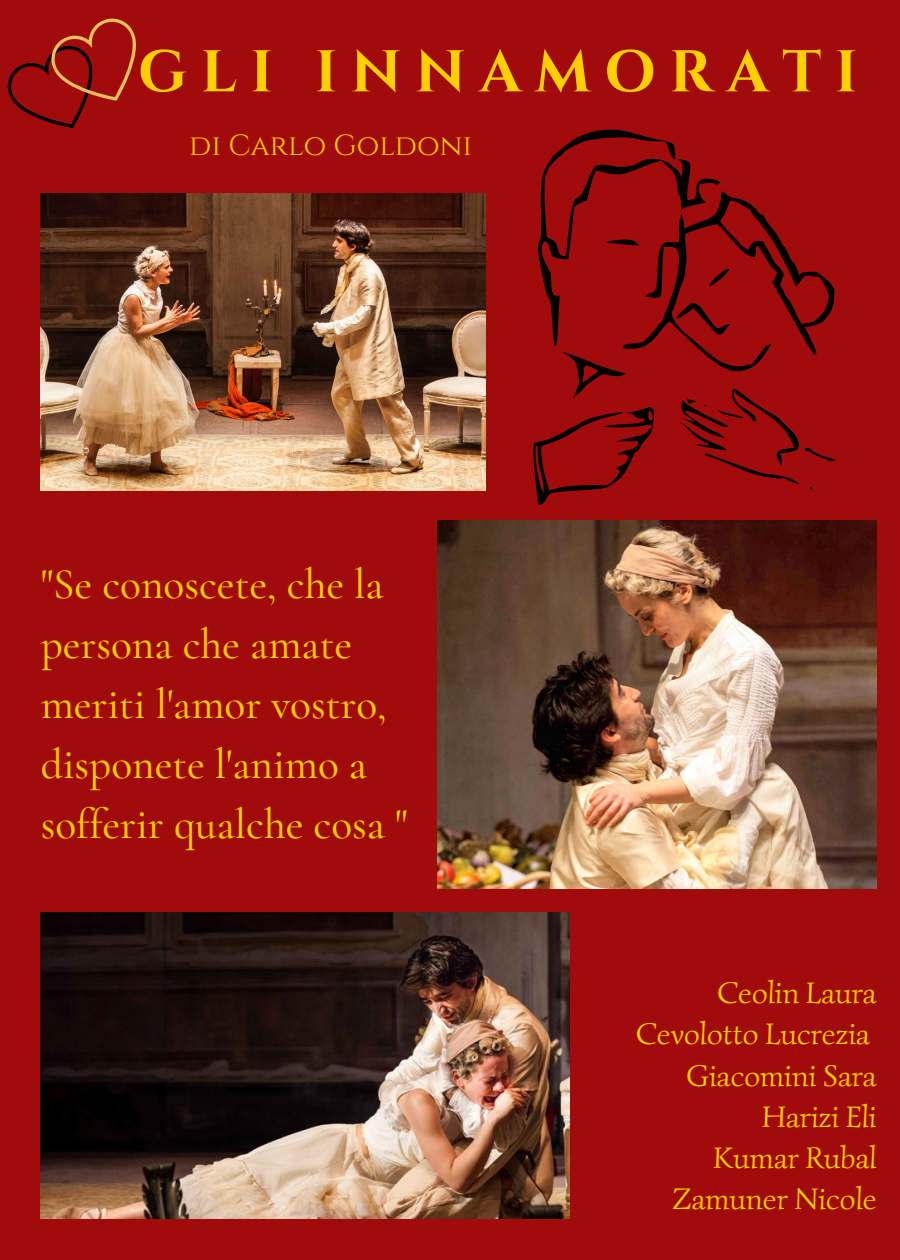
<style>
.page{position:relative;width:900px;height:1260px;background:#a20b0b}
.page>*{position:absolute;margin:0;border:0;box-sizing:border-box;transform-origin:0 0}
.t1{font:700 58.75px "Cinzel";letter-spacing:.23em;color:#ffcf00}
.t2{font:500 43.25px/60px "Cormorant Garamond";color:#ffcf00}
.t3{font:30.5px "Simonetta";color:#ffcf00}
.t4{font:29.25px "Cinzel";color:#ffcf00}
</style>
<div class="page">
<img style="left:437px;top:521px;width:439px;height:367px">
<img style="left:41px;top:912px;width:528px;height:306px">
<img style="left:41px;top:194px;width:444px;height:296px">
<svg style="left:533px;top:130px;width:303px;height:375px"></svg>
<svg style="left:7px;top:18px;width:129px;height:110px"></svg>
<p class="t1" style="left:138px;top:34px;width:721px">GLI INNAMORATI</p>
<p class="t4" style="left:189px;top:126px;width:284px">DI CARLO GOLDONI</p>
<p class="t2" style="left:41px;top:554px;width:369px">"Se conoscete, che la persona che amate meriti l'amor vostro, disponete l'animo a sofferir qualche cosa "</p>
<p class="t3" style="left:717px;top:974px;width:161px">Ceolin Laura</p>
<p class="t3" style="left:636px;top:1015px;width:236px">Cevolotto Lucrezia</p>
<p class="t3" style="left:686px;top:1056px;width:192px">Giacomini Sara</p>
<p class="t3" style="left:762px;top:1097px;width:116px">Harizi Eli</p>
<p class="t3" style="left:713px;top:1139px;width:165px">Kumar Rubal</p>
<p class="t3" style="left:672px;top:1180px;width:206px">Zamuner Nicole</p>
</div>
